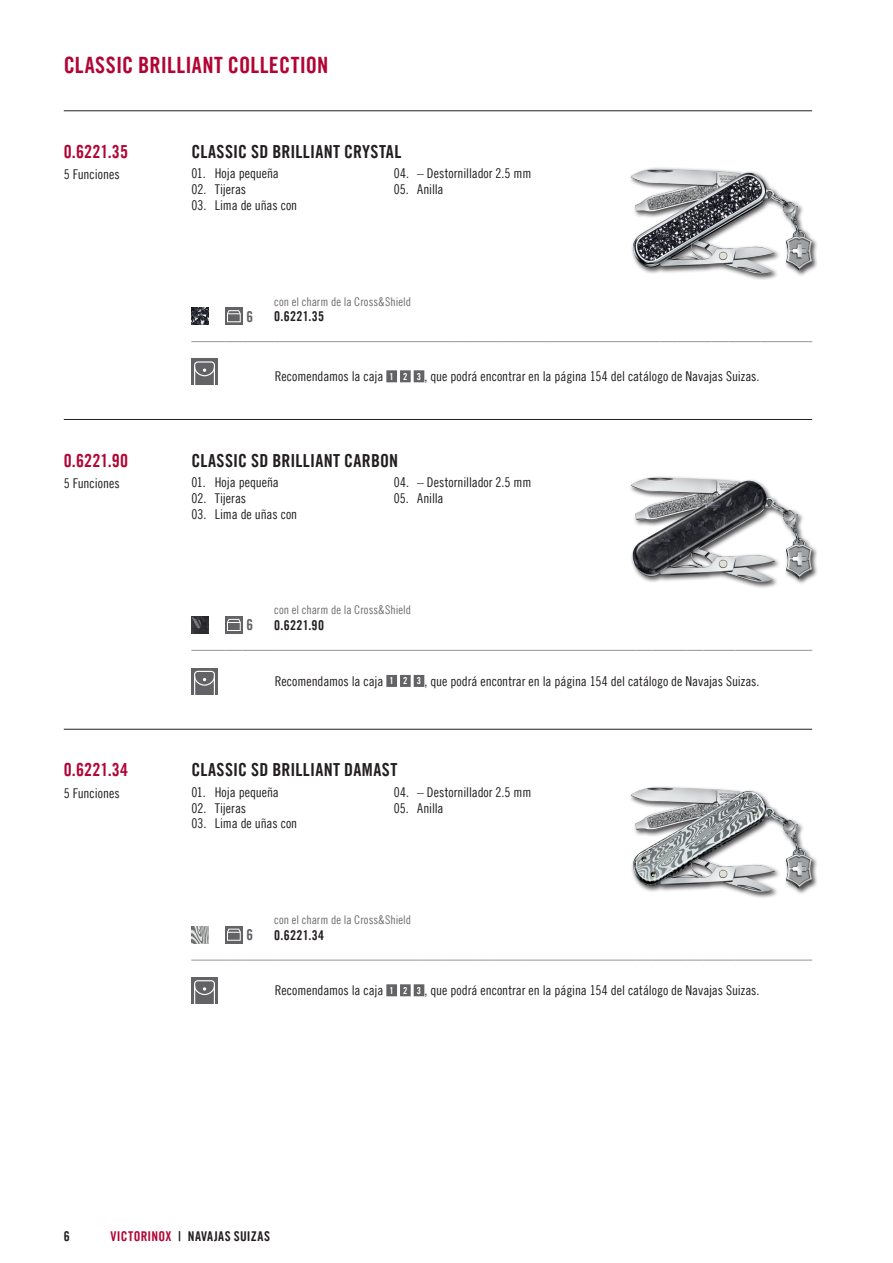
<style>
.page{position:relative;width:893px;height:1263px;background:#fff}
.page>*{position:absolute;margin:0;border:0;box-sizing:border-box;transform-origin:0 0}
.t1{font:22.5px "Trade Gothic LT Com Bd Cn 20";letter-spacing:.01em;color:#b10535}
.t2{font:18px "Trade Gothic LT Com Bd Cn 20";letter-spacing:.015em;color:#231f20}
.t3{font:18px "Trade Gothic LT Com Bd Cn 20";letter-spacing:.01em;color:#b10535}
.t4{font:15px "Trade Gothic LT Com Bd Cn 20";color:#636366}
.t5{font:13.5px "Trade Gothic LT Com Cn 18";letter-spacing:-.005em;color:#231f20}
.t6{font:13.5px "Trade Gothic LT Com Bd Cn 20";letter-spacing:.025em;color:#231f20}
.t7{font:13.5px "Trade Gothic LT Com Bd Cn 20";letter-spacing:.015em;color:#b10535}
.t8{font:12px "Trade Gothic LT Com Cn 18";color:#6c6d70}
.s1{font-family:"Trade Gothic LT Com Bd Cn 20";font-size:9.6px;color:#fff}
.s2{color:#231f20}
</style>
<div class="page">
<hr style="left:64px;top:111px;width:748px;height:1px;background:#231f20">
<div style="left:629px;top:166px;width:190px;height:114px;background:#231f20;opacity:.8"></div>
<img style="left:631px;top:169px;width:144px;height:105px">
<hr style="left:191px;top:341px;width:34px;height:1px;background:#939598">
<svg style="left:225px;top:341px;width:17px;height:1px"></svg>
<hr style="left:242px;top:341px;width:32px;height:1px;background:#939598">
<hr style="left:274px;top:341px;width:174px;height:1px;background:#939598">
<svg style="left:448px;top:341px;width:17px;height:1px"></svg>
<hr style="left:465px;top:341px;width:34px;height:1px;background:#939598">
<svg style="left:499px;top:341px;width:17px;height:1px"></svg>
<hr style="left:516px;top:341px;width:32px;height:1px;background:#939598">
<hr style="left:548px;top:341px;width:112px;height:1px;background:#939598">
<svg style="left:660px;top:341px;width:17px;height:1px"></svg>
<hr style="left:677px;top:341px;width:34px;height:1px;background:#939598">
<svg style="left:711px;top:341px;width:18px;height:1px"></svg>
<hr style="left:729px;top:341px;width:31px;height:1px;background:#939598">
<hr style="left:760px;top:341px;width:52px;height:1px;background:#939598">
<img style="left:191px;top:308px;width:17px;height:17px">
<div style="left:225px;top:308px;width:17px;height:17px;background:#636366"></div>
<div style="left:227px;top:313px;width:14px;height:9px;border:1px solid #fff"></div>
<svg style="left:227px;top:310px;width:14px;height:5px"></svg>
<hr style="left:64px;top:419px;width:748px;height:1px;background:#231f20">
<div style="left:629px;top:475px;width:190px;height:114px;background:#231f20;opacity:.8"></div>
<img style="left:631px;top:477px;width:144px;height:105px">
<hr style="left:191px;top:650px;width:34px;height:1px;background:#939598">
<svg style="left:225px;top:650px;width:17px;height:1px"></svg>
<hr style="left:242px;top:650px;width:32px;height:1px;background:#939598">
<hr style="left:274px;top:650px;width:149px;height:1px;background:#939598">
<svg style="left:423px;top:650px;width:17px;height:1px"></svg>
<hr style="left:440px;top:650px;width:34px;height:1px;background:#939598">
<svg style="left:474px;top:650px;width:17px;height:1px"></svg>
<hr style="left:491px;top:650px;width:32px;height:1px;background:#939598">
<hr style="left:523px;top:650px;width:112px;height:1px;background:#939598">
<svg style="left:635px;top:650px;width:17px;height:1px"></svg>
<hr style="left:652px;top:650px;width:34px;height:1px;background:#939598">
<svg style="left:686px;top:650px;width:17px;height:1px"></svg>
<hr style="left:703px;top:650px;width:32px;height:1px;background:#939598">
<hr style="left:735px;top:650px;width:77px;height:1px;background:#939598">
<img style="left:191px;top:616px;width:17px;height:17px">
<div style="left:225px;top:616px;width:17px;height:17px;background:#636366"></div>
<div style="left:227px;top:622px;width:14px;height:9px;border:1px solid #fff"></div>
<svg style="left:227px;top:619px;width:14px;height:4px"></svg>
<hr style="left:64px;top:729px;width:748px;height:1px;background:#231f20">
<div style="left:629px;top:785px;width:190px;height:114px;background:#231f20;opacity:.8"></div>
<img style="left:631px;top:787px;width:144px;height:105px">
<hr style="left:191px;top:960px;width:34px;height:1px;background:#939598">
<svg style="left:225px;top:960px;width:17px;height:1px"></svg>
<hr style="left:242px;top:960px;width:32px;height:1px;background:#939598">
<hr style="left:274px;top:960px;width:149px;height:1px;background:#939598">
<svg style="left:423px;top:960px;width:17px;height:1px"></svg>
<hr style="left:440px;top:960px;width:34px;height:1px;background:#939598">
<svg style="left:474px;top:960px;width:17px;height:1px"></svg>
<hr style="left:491px;top:960px;width:32px;height:1px;background:#939598">
<hr style="left:523px;top:960px;width:112px;height:1px;background:#939598">
<svg style="left:635px;top:960px;width:17px;height:1px"></svg>
<hr style="left:652px;top:960px;width:34px;height:1px;background:#939598">
<svg style="left:686px;top:960px;width:17px;height:1px"></svg>
<hr style="left:703px;top:960px;width:32px;height:1px;background:#939598">
<hr style="left:735px;top:960px;width:77px;height:1px;background:#939598">
<img style="left:191px;top:926px;width:17px;height:17px">
<div style="left:225px;top:926px;width:17px;height:17px;background:#636366"></div>
<div style="left:227px;top:932px;width:14px;height:9px;border:1px solid #fff"></div>
<svg style="left:227px;top:928px;width:14px;height:5px"></svg>
<div style="left:386px;top:370px;width:11px;height:12px;background:#636366"></div>
<div style="left:400px;top:370px;width:11px;height:12px;background:#636366"></div>
<div style="left:414px;top:370px;width:10px;height:12px;background:#636366"></div>
<div style="left:386px;top:675px;width:11px;height:12px;background:#636366"></div>
<div style="left:400px;top:675px;width:11px;height:12px;background:#636366"></div>
<div style="left:414px;top:675px;width:10px;height:12px;background:#636366"></div>
<div style="left:386px;top:984px;width:11px;height:12px;background:#636366"></div>
<div style="left:400px;top:984px;width:11px;height:12px;background:#636366"></div>
<div style="left:414px;top:984px;width:10px;height:12px;background:#636366"></div>
<div style="left:191px;top:359px;width:27px;height:26px;background:#636366"></div>
<svg style="left:194px;top:361px;width:21px;height:24px"></svg>
<svg style="left:191px;top:668px;width:27px;height:26px"></svg>
<svg style="left:193px;top:671px;width:23px;height:23px"></svg>
<div style="left:191px;top:977px;width:27px;height:27px;background:#636366"></div>
<svg style="left:194px;top:980px;width:21px;height:24px"></svg>
<h1 class="t1" style="left:64px;top:52px;width:266px">CLASSIC BRILLIANT COLLECTION</h1>
<h2 class="t3" style="left:64px;top:141px;width:66px">0.6221.35</h2>
<h2 class="t2" style="left:191px;top:141px;width:212px">CLASSIC SD BRILLIANT CRYSTAL</h2>
<p class="t5" style="left:64px;top:167px;width:57px">5 Funciones</p>
<p class="t5" style="left:191px;top:166px;width:89px">01. Hoja pequeña</p>
<p class="t5" style="left:191px;top:181px;width:56px">02. Tijeras</p>
<p class="t5" style="left:191px;top:197px;width:107px">03. Lima de uñas con</p>
<p class="t5" style="left:394px;top:166px;width:139px">04. – Destornillador 2.5 mm</p>
<p class="t5" style="left:394px;top:181px;width:51px">05. Anilla</p>
<p class="t8" style="left:274px;top:294px;width:138px">con el charm de la Cross&amp;Shield</p>
<p class="t4" style="left:247px;top:307px;width:8px">6</p>
<p class="t6" style="left:274px;top:308px;width:51px">0.6221.35</p>
<p class="t5" style="left:275px;top:368px;width:486px">Recomendamos la caja <span class="s1">1 2 3</span> , que podrá encontrar en la página 154 del catálogo de Navajas Suizas.</p>
<h2 class="t3" style="left:64px;top:449px;width:66px">0.6221.90</h2>
<h2 class="t2" style="left:191px;top:449px;width:208px">CLASSIC SD BRILLIANT CARBON</h2>
<p class="t5" style="left:64px;top:475px;width:57px">5 Funciones</p>
<p class="t5" style="left:191px;top:474px;width:89px">01. Hoja pequeña</p>
<p class="t5" style="left:191px;top:490px;width:56px">02. Tijeras</p>
<p class="t5" style="left:191px;top:506px;width:107px">03. Lima de uñas con</p>
<p class="t5" style="left:394px;top:474px;width:139px">04. – Destornillador 2.5 mm</p>
<p class="t5" style="left:394px;top:490px;width:51px">05. Anilla</p>
<p class="t8" style="left:274px;top:603px;width:138px">con el charm de la Cross&amp;Shield</p>
<p class="t4" style="left:247px;top:616px;width:8px">6</p>
<p class="t6" style="left:274px;top:617px;width:51px">0.6221.90</p>
<p class="t5" style="left:275px;top:673px;width:486px">Recomendamos la caja <span class="s1">1 2 3</span> , que podrá encontrar en la página 154 del catálogo de Navajas Suizas.</p>
<h2 class="t3" style="left:64px;top:759px;width:66px">0.6221.34</h2>
<h2 class="t2" style="left:191px;top:759px;width:208px">CLASSIC SD BRILLIANT DAMAST</h2>
<p class="t5" style="left:64px;top:785px;width:57px">5 Funciones</p>
<p class="t5" style="left:191px;top:784px;width:89px">01. Hoja pequeña</p>
<p class="t5" style="left:191px;top:800px;width:56px">02. Tijeras</p>
<p class="t5" style="left:191px;top:815px;width:107px">03. Lima de uñas con</p>
<p class="t5" style="left:394px;top:784px;width:139px">04. – Destornillador 2.5 mm</p>
<p class="t5" style="left:394px;top:800px;width:51px">05. Anilla</p>
<p class="t8" style="left:274px;top:912px;width:138px">con el charm de la Cross&amp;Shield</p>
<p class="t4" style="left:247px;top:926px;width:8px">6</p>
<p class="t6" style="left:274px;top:927px;width:51px">0.6221.34</p>
<p class="t5" style="left:275px;top:982px;width:486px">Recomendamos la caja <span class="s1">1 2 3</span> , que podrá encontrar en la página 154 del catálogo de Navajas Suizas.</p>
<p class="t6" style="left:64px;top:1227px;width:7px">6</p>
<p class="t7" style="left:111px;top:1227px;width:72px">VICTORINOX <span class="s2">|</span></p>
<p class="t6" style="left:188px;top:1227px;width:84px">NAVAJAS SUIZAS</p>
</div>
